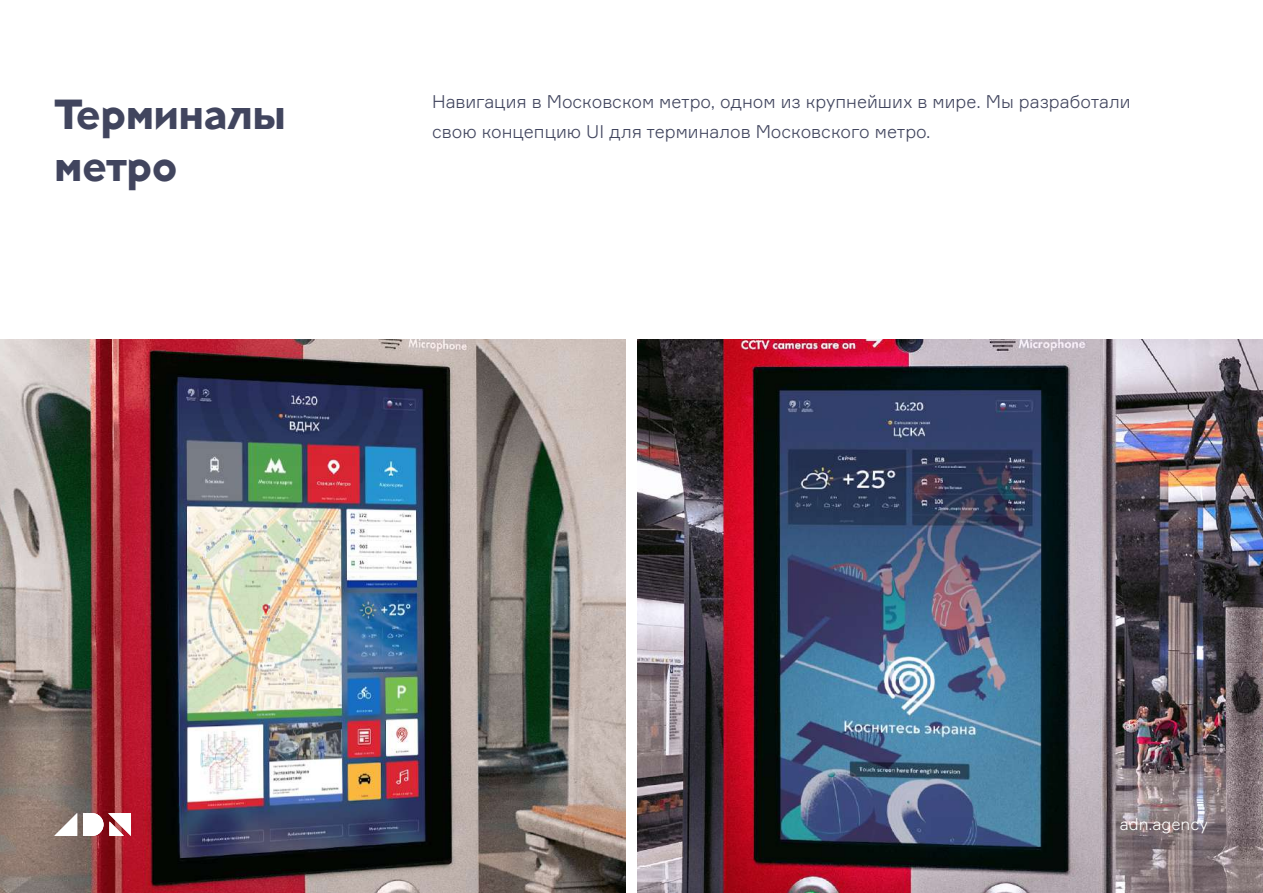
<style>
.page{position:relative;width:1263px;height:893px;background:#fff}
.page>*{position:absolute;margin:0;border:0;box-sizing:border-box;transform-origin:0 0}
.t1{font:700 42px/52.5px "Atomic Alice";color:#41455e}
.t2{font:300 18px/30px "Formular";color:#41455e}
.t3{font:300 16.5px "Formular";color:#fff}
</style>
<div class="page">
<img style="left:0;top:339px;width:625px;height:554px">
<img style="left:638px;top:339px;width:625px;height:554px">
<svg style="left:83px;top:813px;width:48px;height:23px"></svg>
<svg style="left:54px;top:813px;width:23px;height:23px"></svg>
<h1 class="t1" style="left:55px;top:88px;width:233px">Терминалы метро</h1>
<p class="t2" style="left:432px;top:86px;width:700px">Навигация в Московском метро, одном из крупнейших в мире. Мы разработали свою концепцию UI для терминалов Московского метро.</p>
<p class="t3" style="left:1120px;top:814px;width:90px">adn.agency</p>
</div>
